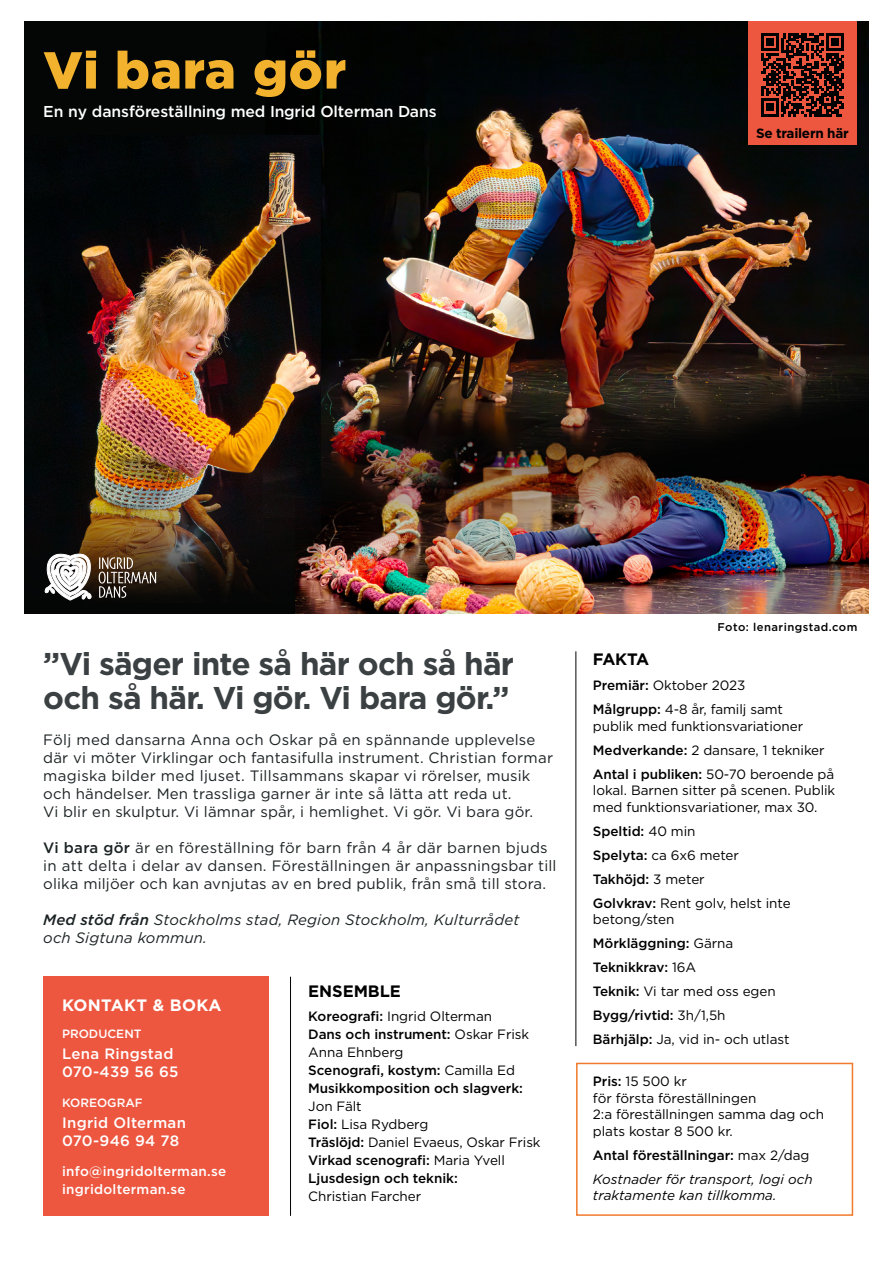
<style>
.page{position:relative;width:893px;height:1263px;background:#fff}
.page>*{position:absolute;margin:0;border:0;box-sizing:border-box;transform-origin:0 0}
.t1{font:900 51.9px "Gotham";letter-spacing:.01em;color:#f3b22e}
.t2{font:700 31.5px/34.5px "Gotham";letter-spacing:-.025em;color:#3b4042}
.t3{font:700 16.5px "Gotham";letter-spacing:-.005em;color:#000}
.t4{font:700 16.5px "Gotham";letter-spacing:.02em;color:#fff}
.t5{font:500 15.75px "Gotham";letter-spacing:-.015em;color:#fff}
.t6{font:15px/18px "Gotham";letter-spacing:.01em;color:#1b2223}
.t7{font:italic 15px/18px "Gotham";letter-spacing:.01em;color:#1b2223}
.t8{font:500 15px/18px "Gotham";letter-spacing:.02em;color:#fff}
.t9{font:13.5px/24px "Gotham";letter-spacing:-.005em;color:#000}
.t10{font:500 13.5px/18px "Gotham";letter-spacing:-.005em;color:#000}
.t11{font:italic 13.5px/24px "Gotham";letter-spacing:.005em;color:#000}
.t12{font:500 13.5px/18px "Gotham";letter-spacing:.02em;color:#fff}
.t13{font:700 13.5px "Gotham";letter-spacing:-.02em;color:#000}
.t14{font:500 12px "Gotham";color:#fff}
.t15{font:500 11.25px "Gotham";letter-spacing:.04em;color:#000}
.s1{font-weight:500}
.s2{font-weight:400}
.s3{font-weight:500;font-style:normal}
.s4{font-style:normal}
</style>
<div class="page">
<img style="left:25px;top:21px;width:843px;height:592px">
<div style="left:43px;top:977px;width:226px;height:239px;background:#ed5740"></div>
<hr style="left:290px;top:977px;width:1px;height:239px;background:#000">
<hr style="left:576px;top:651px;width:1px;height:395px;background:#000">
<div style="left:748px;top:21px;width:108px;height:124px;background:#ed5740"></div>
<svg style="left:761px;top:33px;width:83px;height:83px"></svg>
<svg style="left:45px;top:554px;width:46px;height:46px"></svg>
<svg style="left:99px;top:557px;width:57px;height:41px;background:#5a4d40"></svg>
<div style="left:576px;top:1063px;width:277px;height:153px;border:2px solid #f07b2d"></div>
<h1 class="t1" style="left:43px;top:34px;width:304px">Vi bara gör</h1>
<p class="t5" style="left:43px;top:101px;width:395px">En ny dansföreställning med Ingrid Olterman Dans</p>
<p class="t13" style="left:756px;top:124px;width:94px">Se trailern här</p>
<h2 class="t2" style="left:43px;top:646px;width:472px">”Vi säger inte så här och så här och så här. Vi gör. Vi bara gör.”</h2>
<p class="t6" style="left:43px;top:730px;width:511px">Följ med dansarna Anna och Oskar på en spännande upplevelse där vi möter Virklingar och fantasifulla instrument. Christian formar magiska bilder med ljuset. Tillsammans skapar vi rörelser, musik och händelser. Men trassliga garner är inte så lätta att reda ut.<br>Vi blir en skulptur. Vi lämnar spår, i hemlighet. Vi gör. Vi bara gör.</p>
<p class="t6" style="left:43px;top:838px;width:515px"><span class="s1">Vi bara gör</span> är en föreställning för barn från 4 år där barnen bjuds in att delta i delar av dansen. Föreställningen är anpassningsbar till olika miljöer och kan avnjutas av en bred publik, från små till stora.</p>
<p class="t7" style="left:43px;top:910px;width:478px"><span class="s1">Med stöd från</span> Stockholms stad, Region Stockholm, Kulturrådet och Sigtuna kommun.</p>
<p class="t4" style="left:62px;top:994px;width:161px">KONTAKT &amp; BOKA</p>
<p class="t14" style="left:62px;top:1026px;width:81px">PRODUCENT</p>
<p class="t8" style="left:62px;top:1044px;width:118px">Lena Ringstad<br>070-439 56 65</p>
<p class="t14" style="left:62px;top:1095px;width:82px">KOREOGRAF</p>
<p class="t8" style="left:62px;top:1113px;width:125px">Ingrid Olterman<br>070-946 94 78</p>
<p class="t12" style="left:62px;top:1162px;width:166px">info@ingridolterman.se ingridolterman.se</p>
<p class="t3" style="left:308px;top:980px;width:94px">ENSEMBLE</p>
<p class="t10" style="left:308px;top:1007px;width:222px">Koreografi: <span class="s2">Ingrid Olterman<br></span>Dans och instrument: <span class="s2">Oskar Frisk<br>Anna Ehnberg<br></span>Scenografi, kostym: <span class="s2">Camilla Ed<br></span>Musikkomposition och slagverk:</p>
<p class="t9" style="left:308px;top:1097px;width:234px;line-height:18px">Jon Fält<br><span class="s1">Fiol:</span> Lisa Rydberg<br><span class="s1">Träslöjd:</span> Daniel Evaeus, Oskar Frisk<br><span class="s1">Virkad scenografi:</span> Maria Yvell<br><span class="s1">Ljusdesign och teknik:</span></p>
<p class="t9" style="left:308px;top:1184px;width:114px">Christian Farcher</p>
<p class="t15" style="left:718px;top:619px;width:141px">Foto: lenaringstad.com</p>
<p class="t3" style="left:593px;top:648px;width:58px">FAKTA</p>
<p class="t9" style="left:593px;top:673px;width:192px"><span class="s1">Premiär:</span> Oktober 2023<br><span class="s1">Målgrupp:</span> 4-8 år, familj samt</p>
<p class="t9" style="left:593px;top:713px;width:243px">publik med funktionsvariationer<br><span class="s1">Medverkande:</span> 2 dansare, 1 tekniker<br><span class="s1">Antal i publiken:</span> 50-70 beroende på</p>
<p class="t9" style="left:593px;top:782px;width:244px;line-height:16.5px">lokal. Barnen sitter på scenen. Publik med funktionsvariationer, max 30.</p>
<p class="t9" style="left:593px;top:818px;width:199px"><span class="s1">Speltid:</span> 40 min<br><span class="s1">Spelyta:</span> ca 6x6 meter<br><span class="s1">Takhöjd:</span> 3 meter<br><span class="s1">Golvkrav:</span> Rent golv, helst inte</p>
<p class="t9" style="left:593px;top:907px;width:198px">betong/sten<br><span class="s1">Mörkläggning:</span> Gärna<br><span class="s1">Teknikkrav:</span> 16A<br><span class="s1">Teknik:</span> Vi tar med oss egen<br><span class="s1">Bygg/rivtid:</span> 3h/1,5h<br><span class="s1">Bärhjälp:</span> Ja, vid in- och utlast</p>
<p class="t9" style="left:593px;top:1073px;width:233px;line-height:16.5px"><span class="s1">Pris:</span> 15 500 kr<br>för första föreställningen<br>2:a föreställningen samma dag och plats kostar 8 500 kr.</p>
<p class="t11" style="left:593px;top:1142px;width:221px"><span class="s3">Antal föreställningar:</span> <span class="s4">max 2/dag<br></span>Kostnader för transport, logi och</p>
<p class="t11" style="left:593px;top:1183px;width:185px">traktamente kan tillkomma.</p>
</div>
